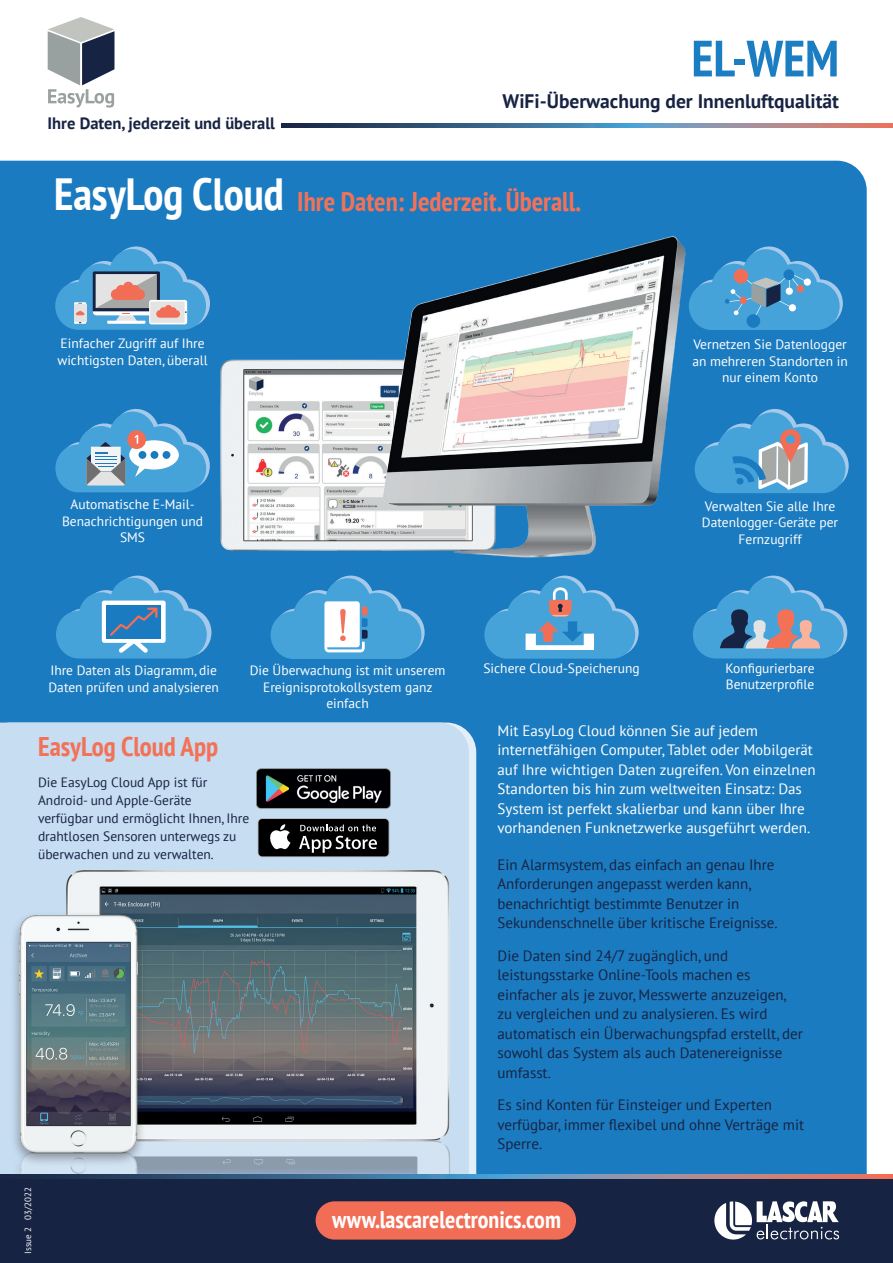
<style>
.page{position:relative;width:893px;height:1263px;background:#fff}
.page>*{position:absolute;margin:0;border:0;box-sizing:border-box;transform-origin:0 0}
.t1{font:700 condensed 51px "PT Sans";color:#1b7dc2}
.t2{font:700 condensed 45px "PT Sans";color:#fff}
.t3{font:700 condensed 27px "PT Sans";color:#f37257}
.t4{font:700 condensed 24px "PT Sans";color:#fff}
.t5{font:700 19.5px "PT Sans";color:#172342}
.t6{font:700 16.5px "PT Sans";color:#172342}
.t7{font:15px/19.5px "PT Sans";color:#172342}
.t8{font:15px/19.5px "PT Sans";color:#fff}
.t9{font:13.5px/16.5px "PT Sans";color:#fff;text-align:center}
.t10{font:13.5px/18px "PT Sans";color:#172342}
.t11{font:9px "PT Sans";color:#fff}
</style>
<div class="page">
<div style="left:0;top:161px;width:867px;height:1013px;background:#1b7bc0"></div>
<div style="left:0;top:722px;width:469px;height:452px;background:#c7ddf2"></div>
<img style="left:149px;top:1164px;width:313px;height:10px">
<img style="left:7px;top:1158px;width:142px;height:16px">
<img style="left:246px;top:758px;width:155px;height:60px">
<div style="left:258px;top:818px;width:131px;height:39px;background:#b2b3b7;border-radius:5px"></div>
<div style="left:258px;top:819px;width:131px;height:37px;background:#000001;border-radius:4px"></div>
<svg style="left:270px;top:824px;width:20px;height:21px"></svg>
<svg style="left:300px;top:824px;width:77px;height:21px"></svg>
<img style="left:46px;top:845px;width:416px;height:319px">
<div style="left:9px;top:911px;width:138px;height:256px;background:#231f20;opacity:.4"></div>
<img style="left:7px;top:909px;width:142px;height:249px">
<svg style="left:484px;top:576px;width:155px;height:83px;background:#4d9bcf"></svg>
<svg style="left:701px;top:246px;width:142px;height:84px;background:#4798cd"></svg>
<div style="left:740px;top:297px;width:7px;height:7px;background:#f26d55;border-radius:50%"></div>
<div style="left:783px;top:269px;width:11px;height:11px;background:#1b7bc0;border-radius:50%"></div>
<svg style="left:55px;top:409px;width:155px;height:83px;background:#5ba1d0"></svg>
<svg style="left:56px;top:576px;width:155px;height:82px;background:#499ad1"></svg>
<svg style="left:693px;top:576px;width:154px;height:82px;background:#4f92c2"></svg>
<svg style="left:55px;top:246px;width:155px;height:84px;background:#669dc5"></svg>
<svg style="left:271px;top:576px;width:154px;height:83px;background:#57a4d6"></svg>
<svg style="left:701px;top:409px;width:148px;height:84px;background:#559ccc"></svg>
<div style="left:0;top:1178px;width:893px;height:85px;background:#172342"></div>
<svg style="left:714px;top:1201px;width:125px;height:38px"></svg>
<svg style="left:0;top:1174px;width:893px;height:4px;background:#67728b"></svg>
<div style="left:316px;top:1201px;width:260px;height:38px;background:#f26d55;border-radius:19px"></div>
<img style="left:217px;top:354px;width:152px;height:203px">
<img style="left:369px;top:231px;width:332px;height:332px">
<svg style="left:282px;top:123px;width:611px;height:5px;background:#63728c"></svg>
<svg style="left:48px;top:17px;width:66px;height:91px"></svg>
<p class="t6" style="left:48px;top:113px;width:229px">Ihre Daten, jederzeit und überall</p>
<h1 class="t1" style="left:691px;top:25px;width:149px">EL-WEM</h1>
<h3 class="t5" style="left:503px;top:88px;width:338px">WiFi-Überwachung der Innenluftqualität</h3>
<h2 class="t2" style="left:54px;top:164px;width:231px">EasyLog Cloud</h2>
<h3 class="t3" style="left:297px;top:184px;width:285px">Ihre Daten: Jederzeit. Überall.</h3>
<p class="t9" style="left:57px;top:335px;width:152px;text-align:left">Einfacher Zugriff auf Ihre wichtigsten Daten, überall</p>
<p class="t9" style="left:62px;top:496px;width:143px">Automatische E-Mail-<br>Benachrichtigungen und<br>SMS</p>
<p class="t9" style="left:692px;top:336px;width:157px">Vernetzen Sie Datenlogger an mehreren Standorten in nur einem Konto</p>
<p class="t9" style="left:702px;top:497px;width:138px">Verwalten Sie alle Ihre<br>Datenlogger-Geräte per<br>Fernzugriff</p>
<p class="t9" style="left:48px;top:662px;width:172px;text-align:left">Ihre Daten als Diagramm, die<br>Daten prüfen und analysieren</p>
<p class="t9" style="left:725px;top:660px;width:91px;text-align:left">Konfigurierbare<br>Benutzerprofile</p>
<p class="t9" style="left:483px;top:660px;width:158px">Sichere Cloud-Speicherung</p>
<p class="t9" style="left:250px;top:662px;width:197px">Die Überwachung ist mit unserem<br>Ereignisprotokollsystem ganz einfach</p>
<h3 class="t3" style="left:38px;top:728px;width:182px">EasyLog Cloud App</h3>
<p class="t10" style="left:38px;top:773px;width:213px">Die EasyLog Cloud App ist für<br>Android- und Apple-Geräte verfügbar und ermöglicht Ihnen, Ihre drahtlosen Sensoren unterwegs zu überwachen und zu verwalten.</p>
<p class="t11" style="left:22px;top:1254px;width:68px;rotate:-90deg">Issue 2 03/2022</p>
<p class="t8" style="left:497px;top:720px;width:320px">Mit EasyLog Cloud können Sie auf jedem internetfähigen Computer, Tablet oder Mobilgerät auf Ihre wichtigen Daten zugreifen. Von einzelnen Standorten bis hin zum weltweiten Einsatz: Das System ist perfekt skalierbar und kann über Ihre vorhandenen Funknetzwerke ausgeführt werden.</p>
<p class="t7" style="left:497px;top:854px;width:282px">Ein Alarmsystem, das einfach an genau Ihre Anforderungen angepasst werden kann, benachrichtigt bestimmte Benutzer in Sekundenschnelle über kritische Ereignisse.</p>
<p class="t7" style="left:497px;top:945px;width:307px">Die Daten sind 24/7 zugänglich, und leistungsstarke Online-Tools machen es einfacher als je zuvor, Messwerte anzuzeigen, zu vergleichen und zu analysieren. Es wird automatisch ein Überwachungspfad erstellt, der sowohl das System als auch Datenereignisse umfasst.</p>
<p class="t7" style="left:497px;top:1094px;width:308px">Es sind Konten für Einsteiger und Experten verfügbar, immer flexibel und ohne Verträge mit<br>Sperre.</p>
<h3 class="t4" style="left:332px;top:1204px;width:230px">www.lascarelectronics.com</h3>
</div>
